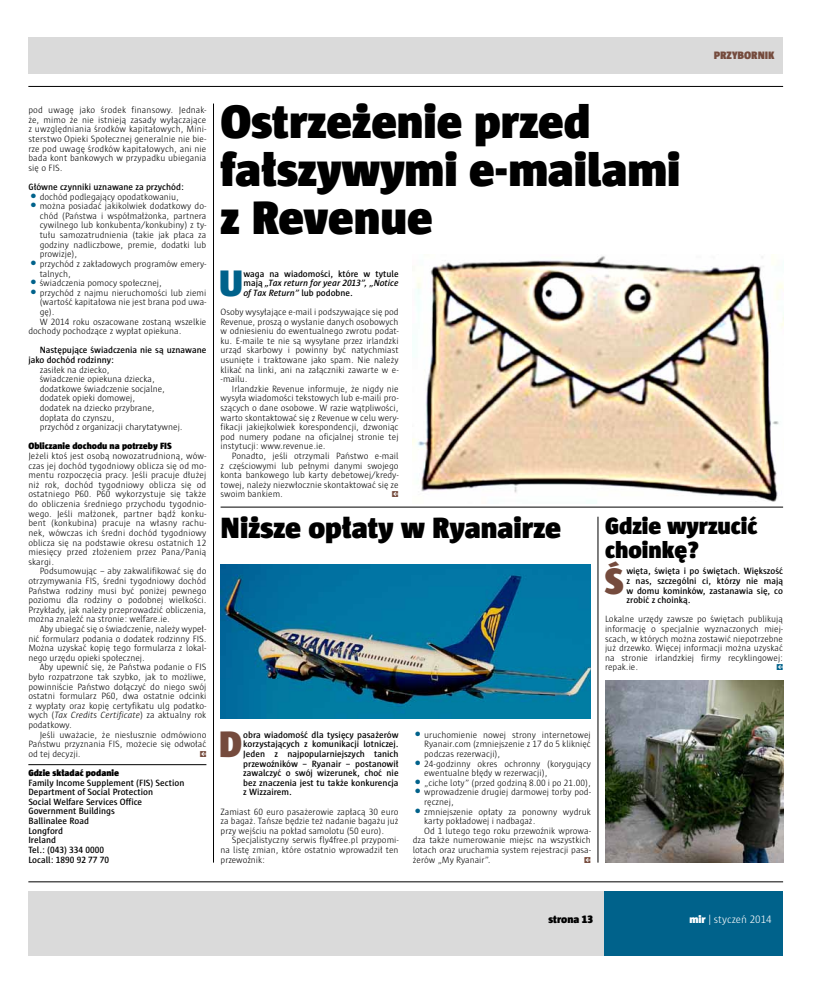
<style>
.page{position:relative;width:820px;height:993px;background:#fff}
.page>*{position:absolute;margin:0;border:0;box-sizing:border-box;transform-origin:0 0}
.t1{font:900 48px/48px "Sun";color:#000}
.t2{font:900 37.7px "Sun";color:#754b3d}
.t3{font:900 37.7px "Sun";color:#00628b}
.t4{font:900 30px "Sun";color:#000}
.t5{font:900 24px/24px "Sun";color:#000}
.t6{font:300 11px "Sun";color:#fff}
.t7{font:900 11px "Sun";color:#754b3d}
.t8{font:900 11px "Sun";color:#000}
.t9{font:300 9.3px/9.6px "Sun";color:#000;text-align:justify}
.t10{font:600 9.3px/9.6px "Sun";color:#000;text-align:justify}
.t11{font:900 9.3px "Sun";color:#000}
.s1{font-size:20px;color:#00628b}
.s2{font-style:italic}
.s3{font-weight:900}
</style>
<div class="page">
<hr style="left:28px;top:86px;width:754px;height:1px;background:#000">
<hr style="left:28px;top:881px;width:754px;height:1px;background:#000">
<div style="left:604px;top:891px;width:178px;height:64px;background:#00628b"></div>
<div style="left:28px;top:891px;width:576px;height:64px;background:#dadada"></div>
<div style="left:28px;top:37px;width:754px;height:37px;background:#dadada"></div>
<hr style="left:28px;top:764px;width:178px;height:1px;background:#000">
<hr style="left:220px;top:506px;width:562px;height:1px;background:#000">
<img style="left:220px;top:564px;width:370px;height:154px">
<img style="left:605px;top:680px;width:177px;height:182px">
<img style="left:412px;top:256px;width:370px;height:247px">
<hr style="left:597px;top:516px;width:1px;height:346px;background:#000">
<hr style="left:213px;top:103px;width:1px;height:759px;background:#000">
<p class="t7" style="left:713px;top:49px;width:26px">przybornik</p>
<p class="t9" style="left:28px;top:105px;width:179px">pod uwagę jako środek finansowy. Jednak&shy;że, mimo że nie istnieją zasady wyłączające z uwzględniania środków kapitałowych, Mini&shy;sterstwo Opieki Społecznej generalnie nie bie&shy;rze pod uwagę środków kapitałowych, ani nie bada kont bankowych w przypadku ubiegania się o FIS.</p>
<p class="t10" style="left:28px;top:182px;width:157px">Główne czynniki uznawane za przychód:</p>
<p class="t9" style="left:28px;top:192px;width:152px"><span class="s1">•</span> dochód podlegający opodatkowaniu,</p>
<p class="t9" style="left:40px;top:201px;width:168px;text-indent:-11px"><span class="s1">•</span> można posiadać jakikolwiek dodatkowy do&shy;chód (Państwa i współmałżonka, partnera cywilnego lub konkubenta/konkubiny) z ty&shy;tułu samozatrudnienia (takie jak płaca za godziny nadliczbowe, premie, dodatki lub prowizje),</p>
<p class="t9" style="left:40px;top:259px;width:168px;text-indent:-11px"><span class="s1">•</span> przychód z zakładowych programów emery&shy;talnych,</p>
<p class="t9" style="left:28px;top:278px;width:135px"><span class="s1">•</span> świadczenia pomocy społecznej,</p>
<p class="t9" style="left:28px;top:288px;width:179px"><span class="s1">•</span> przychód z najmu nieruchomości lub ziemi</p>
<p class="t9" style="left:40px;top:297px;width:168px">(wartość kapitałowa nie jest brana pod uwa-</p>
<p class="t9" style="left:40px;top:307px;width:16px">gę).</p>
<p class="t9" style="left:40px;top:316px;width:168px">W 2014 roku oszacowane zostaną wszelkie</p>
<p class="t9" style="left:28px;top:326px;width:154px">dochody pochodzące z wypłat opiekuna.</p>
<p class="t10" style="left:28px;top:345px;width:179px;text-indent:11px">Następujące świadczenia nie są uznawane jako dochód rodzinny:</p>
<p class="t9" style="left:40px;top:364px;width:144px;text-align:left">zasiłek na dziecko,<br>świadczenie opiekuna dziecka, dodatkowe świadczenie socjalne, dodatek opieki domowej,<br>dodatek na dziecko przybrane, dopłata do czynszu,<br>przychód z organizacji charytatywnej.</p>
<p class="t11" style="left:28px;top:440px;width:145px">Obliczanie dochodu na potrzeby FIS</p>
<p class="t9" style="left:28px;top:451px;width:179px">Jeżeli ktoś jest osobą nowozatrudnioną, wów&shy;czas jej dochód tygodniowy oblicza się od mo&shy;mentu rozpoczęcia pracy. Jeśli pracuje dłużej niż rok, dochód tygodniowy oblicza się od ostatniego P60. P60 wykorzystuje się także do obliczenia średniego przychodu tygodnio&shy;wego. Jeśli małżonek, partner bądź konku&shy;bent (konkubina) pracuje na własny rachu&shy;nek, wówczas ich średni dochód tygodniowy oblicza się na podstawie okresu ostatnich 12 miesięcy przed złożeniem przez Pana/Panią skargi.</p>
<p class="t9" style="left:28px;top:566px;width:179px;text-indent:11px">Podsumowując – aby zakwalifikować się do otrzymywania FIS, średni tygodniowy dochód Państwa rodziny musi być poniżej pewnego poziomu dla rodziny o podobnej wielkości.<br>Przykłady, jak należy przeprowadzić obliczenia, można znaleźć na stronie: welfare.ie.</p>
<p class="t9" style="left:28px;top:624px;width:179px;text-indent:11px">Aby ubiegać się o świadczenie, należy wypeł&shy;nić formularz podania o dodatek rodzinny FIS.<br>Można uzyskać kopię tego formularza z lokal&shy;nego urzędu opieki społecznej.</p>
<p class="t9" style="left:28px;top:662px;width:179px;text-indent:11px">Aby upewnić się, że Państwa podanie o FIS było rozpatrzone tak szybko, jak to możliwe, powinniście Państwo dołączyć do niego swój ostatni formularz P60, dwa ostatnie odcinki z wypłaty oraz kopię certyfikatu ulg podatko&shy;wych (<span class="s2">Tax Credits Certificate</span>) za aktualny rok podatkowy.</p>
<p class="t9" style="left:28px;top:729px;width:179px;text-indent:11px">Jeśli uważacie, że niesłusznie odmówiono Państwu przyznania FIS, możecie się odwołać od tej decyzji.</p>
<p class="t11" style="left:28px;top:767px;width:92px">Gdzie składać podanie</p>
<p class="t10" style="left:28px;top:777px;width:157px;text-align:left">Family Income Supplement (FIS) Section<br>Department of Social Protection<br>Social Welfare Services Office<br>Government Buildings<br>Ballinalee Road<br>Longford<br>Ireland<br>Tel.: (043) 334 0000<br>Locall: 1890 92 77 70</p>
<h1 class="t1" style="left:220px;top:96px;width:461px">Ostrzeżenie przed fałszywymi e-mailami z Revenue</h1>
<h2 class="t3" style="left:219px;top:261px;width:26px">U</h2>
<p class="t10" style="left:243px;top:268px;width:157px">waga na wiadomości, które w tytule mają <span class="s2">„Tax return for year 2013”, „Notice of Tax Return”</span> lub podobne.</p>
<p class="t9" style="left:220px;top:307px;width:179px">Osoby wysyłające e-mail i podszywające się pod Revenue, proszą o wysłanie danych osobowych w odniesieniu do ewentualnego zwrotu podat&shy;ku. E-maile te nie są wysyłane przez irlandzki urząd skarbowy i powinny być natychmiast usunięte i traktowane jako spam. Nie należy klikać na linki, ani na załączniki zawarte w e--mailu.</p>
<p class="t9" style="left:220px;top:384px;width:179px;text-indent:11px">Irlandzkie Revenue informuje, że nigdy nie wysyła wiadomości tekstowych lub e-maili pro&shy;szących o dane osobowe. W razie wątpliwości, warto skontaktować się z Revenue w celu wery&shy;fikacji jakiejkolwiek korespondencji, dzwoniąc pod numery podane na oficjalnej stronie tej instytucji: www.revenue.ie.</p>
<p class="t9" style="left:220px;top:451px;width:179px;text-indent:11px">Ponadto, jeśli otrzymali Państwo e-mail z częściowymi lub pełnymi danymi swojego konta bankowego lub karty debetowej/kredy&shy;towej, należy niezwłocznie skontaktować się ze swoim bankiem.</p>
<h3 class="t4" style="left:220px;top:510px;width:342px">Niższe opłaty w Ryanairze</h3>
<h3 class="t5" style="left:604px;top:513px;width:154px">Gdzie wyrzucić choinkę?</h3>
<h2 class="t2" style="left:604px;top:558px;width:20px">Ś</h2>
<p class="t10" style="left:626px;top:566px;width:158px">więta, święta i po świętach. Większość z nas, szczególni ci, którzy nie mają w domu kominków, zastanawia się, co zrobić z choinką.</p>
<p class="t9" style="left:604px;top:614px;width:179px">Lokalne urzędy zawsze po świętach publikują informację o specjalnie wyznaczonych miej&shy;scach, w których można zostawić niepotrzebne już drzewko. Więcej informacji można uzyskać na stronie irlandzkiej firmy recyklingowej: repak.ie.</p>
<h2 class="t2" style="left:219px;top:722px;width:25px">D</h2>
<p class="t10" style="left:243px;top:729px;width:157px">obra wiadomość dla tysięcy pasażerów korzystających z komunikacji lotniczej.<br>Jeden z najpopularniejszych tanich przewoźników – Ryanair – postanowił zawalczyć o swój wizerunek, choć nie bez znaczenia jest tu także konkurencja z Wizzairem.</p>
<p class="t9" style="left:220px;top:806px;width:179px">Zamiast 60 euro pasażerowie zapłacą 30 euro za bagaż. Tańsze będzie też nadanie bagażu już przy wejściu na pokład samolotu (50 euro).</p>
<p class="t9" style="left:220px;top:835px;width:179px;text-indent:11px">Specjalistyczny serwis fly4free.pl przypomi&shy;na listę zmian, które ostatnio wprowadził ten przewoźnik:</p>
<p class="t9" style="left:424px;top:729px;width:168px;text-indent:-11px"><span class="s1">•</span> uruchomienie nowej strony internetowej Ryanair.com (zmniejszenie z 17 do 5 kliknięć podczas rezerwacji),</p>
<p class="t9" style="left:424px;top:758px;width:168px;text-indent:-11px"><span class="s1">•</span> 24-godzinny okres ochronny (korygujący ewentualne błędy w rezerwacji),</p>
<p class="t9" style="left:412px;top:777px;width:179px"><span class="s1">•</span> „ciche loty” (przed godziną 8.00 i po 21.00),</p>
<p class="t9" style="left:424px;top:787px;width:168px;text-indent:-11px"><span class="s1">•</span> wprowadzenie drugiej darmowej torby pod&shy;ręcznej,</p>
<p class="t9" style="left:412px;top:806px;width:179px"><span class="s1">•</span> zmniejszenie opłaty za ponowny wydruk</p>
<p class="t9" style="left:424px;top:816px;width:113px">karty pokładowej i nadbagaż.</p>
<p class="t9" style="left:424px;top:825px;width:168px">Od 1 lutego tego roku przewoźnik wprowa-</p>
<p class="t9" style="left:412px;top:835px;width:179px">dza także numerowanie miejsc na wszystkich</p>
<p class="t9" style="left:412px;top:844px;width:179px">lotach oraz uruchamia system rejestracji pasa-</p>
<p class="t9" style="left:412px;top:854px;width:79px">żerów „My Ryanair”.</p>
<p class="t8" style="left:548px;top:912px;width:46px">strona 13</p>
<p class="t6" style="left:689px;top:913px;width:84px"><span class="s3">mir</span> | styczeń 2014</p>
</div>
